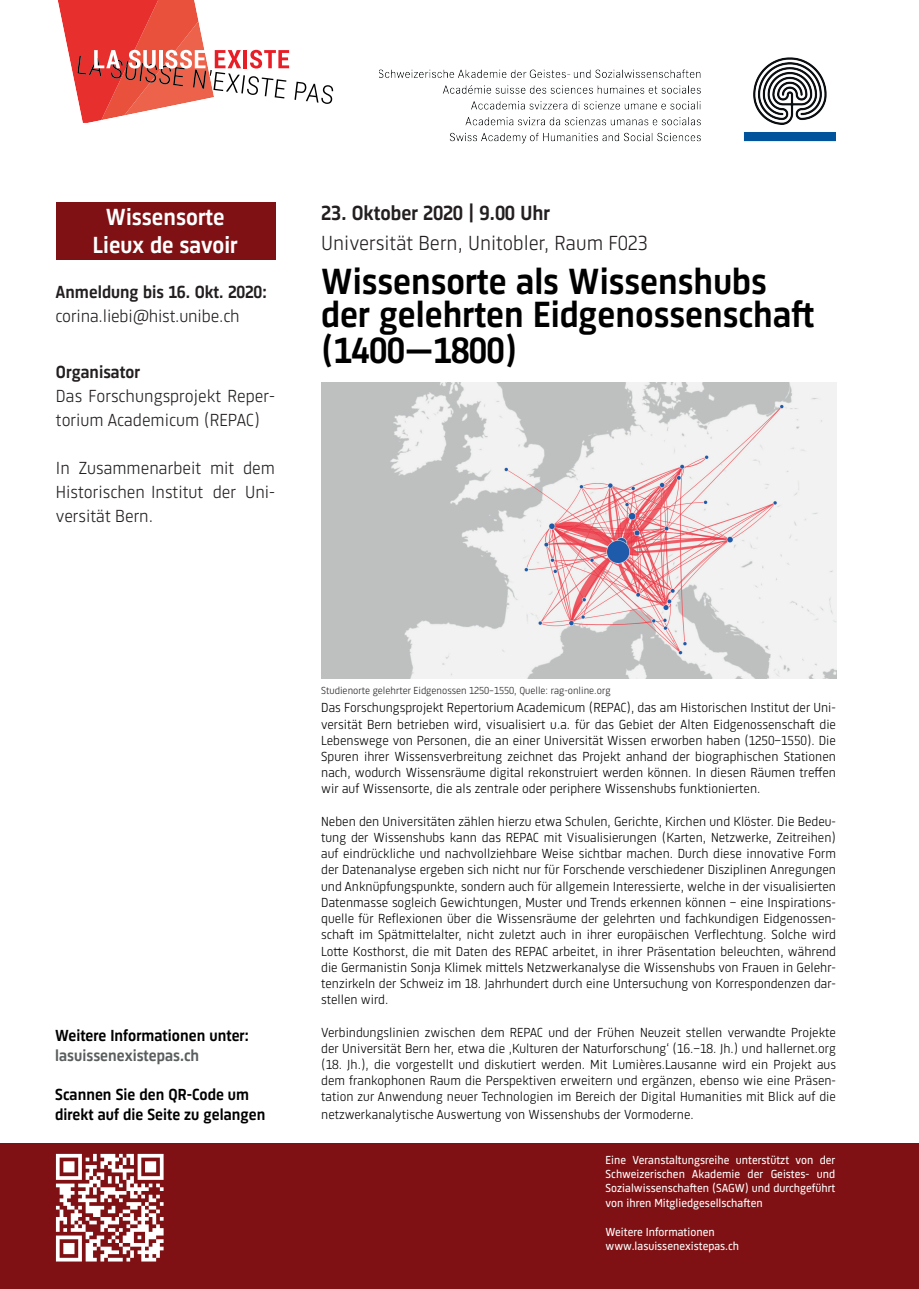
<style>
.page{position:relative;width:919px;height:1289px;background:#fff}
.page>*{position:absolute;margin:0;border:0;box-sizing:border-box;transform-origin:0 0}
.t1{font:500 37.5px/34.5px "Sinews Sans Pro";color:#000001}
.t2{font:500 24px/28.8px "Sinews Sans Pro";color:#fff;text-align:center}
.t3{font:300 21px "Sinews Sans Pro";color:#231f20}
.t4{font:500 21px "Sinews Sans Pro";color:#231f20}
.t5{font:300 18px/24px "Sinews Sans Pro";color:#231f20}
.t6{font:500 18px "Sinews Sans Pro";color:#231f20}
.t7{font:500 16.5px/19.8px "Sinews Sans Pro";color:#000001}
.t8{font:500 16.5px "Sinews Sans Pro";color:#5a5e5f}
.t9{font:300 13.5px/16.2px "Sinews Sans Pro";color:#000001;text-align:justify}
.t10{font:12px/14.4px "Sinews Sans Pro";color:#fff;text-align:justify}
.t11{font:300 10.5px "Sinews Sans Pro";color:#231f20}
</style>
<div class="page">
<div style="left:56px;top:202px;width:219px;height:58px;background:#7f1013"></div>
<div style="left:0;top:1143px;width:918px;height:145px;background:#7f1013"></div>
<img style="left:379px;top:57px;width:456px;height:86px">
<svg style="left:58px;top:0;width:275px;height:123px"></svg>
<svg style="left:56px;top:1153px;width:107px;height:108px"></svg>
<img style="left:321px;top:382px;width:515px;height:296px">
<h2 class="t2" style="left:93px;top:200px;width:146px">Wissensorte<br>Lieux de savoir</h2>
<h3 class="t6" style="left:55px;top:279px;width:213px">Anmeldung bis 16. Okt. 2020:</h3>
<h3 class="t5" style="left:55px;top:303px;width:186px">corina.liebi@hist.unibe.ch</h3>
<h3 class="t6" style="left:56px;top:358px;width:86px">Organisator</h3>
<h3 class="t5" style="left:56px;top:382px;width:221px">Das Forschungsprojekt Reper&shy;torium Academicum (REPAC)</h3>
<h3 class="t5" style="left:56px;top:454px;width:221px;text-align:justify">In Zusammenarbeit mit dem Historischen Institut der Uni&shy;versität Bern.</h3>
<h3 class="t4" style="left:321px;top:197px;width:230px">23. Oktober 2020 | 9.00 Uhr</h3>
<h3 class="t3" style="left:321px;top:228px;width:328px">Universität Bern, Unitobler, Raum F023</h3>
<h1 class="t1" style="left:321px;top:261px;width:494px">Wissensorte als Wissenshubs der gelehrten Eidgenossenschaft (1400—1800)</h1>
<p class="t7" style="left:55px;top:1024px;width:195px">Weitere Informationen unter:</p>
<p class="t8" style="left:55px;top:1042px;width:145px">lasuissenexistepas.ch</p>
<p class="t7" style="left:55px;top:1083px;width:211px">Scannen Sie den QR-Code um direkt auf die Seite zu gelangen</p>
<p class="t11" style="left:321px;top:683px;width:291px">Studienorte gelehrter Eidgenossen 1250-1550, Quelle: rag-online.org</p>
<p class="t9" style="left:321px;top:698px;width:516px">Das Forschungsprojekt Repertorium Academicum (REPAC), das am Historischen Institut der Uni&shy;versität Bern betrieben wird, visualisiert u.a. für das Gebiet der Alten Eidgenossenschaft die Lebenswege von Personen, die an einer Universität Wissen erworben haben (1250−1550). Die Spuren ihrer Wissensverbreitung zeichnet das Projekt anhand der biographischen Stationen nach, wodurch Wissensräume digital rekonstruiert werden können. In diesen Räumen treffen wir auf Wissensorte, die als zentrale oder periphere Wissenshubs funktionierten.</p>
<p class="t9" style="left:321px;top:812px;width:516px">Neben den Universitäten zählen hierzu etwa Schulen, Gerichte, Kirchen und Klöster. Die Bedeu&shy;tung der Wissenshubs kann das REPAC mit Visualisierungen (Karten, Netzwerke, Zeitreihen) auf eindrückliche und nachvollziehbare Weise sichtbar machen. Durch diese innovative Form der Datenanalyse ergeben sich nicht nur für Forschende verschiedener Disziplinen Anregungen und Anknüpfungspunkte, sondern auch für allgemein Interessierte, welche in der visualisierten Datenmasse sogleich Gewichtungen, Muster und Trends erkennen können − eine Inspirations&shy;quelle für Reflexionen über die Wissensräume der gelehrten und fachkundigen Eidgenossen&shy;schaft im Spätmittelalter, nicht zuletzt auch in ihrer europäischen Verflechtung. Solche wird Lotte Kosthorst, die mit Daten des REPAC arbeitet, in ihrer Präsentation beleuchten, während die Germanistin Sonja Klimek mittels Netzwerkanalyse die Wissenshubs von Frauen in Gelehr&shy;tenzirkeln der Schweiz im 18. Jahrhundert durch eine Untersuchung von Korrespondenzen dar&shy;stellen wird.</p>
<p class="t9" style="left:321px;top:1022px;width:516px">Verbindungslinien zwischen dem REPAC und der Frühen Neuzeit stellen verwandte Projekte der Universität Bern her, etwa die ‚Kulturen der Naturforschung‘ (16.−18. Jh.) und hallernet.org (18. Jh.), die vorgestellt und diskutiert werden. Mit Lumières.Lausanne wird ein Projekt aus dem frankophonen Raum die Perspektiven erweitern und ergänzen, ebenso wie eine Präsen&shy;tation zur Anwendung neuer Technologien im Bereich der Digital Humanities mit Blick auf die</p>
<p class="t9" style="left:321px;top:1105px;width:374px">netzwerkanalytische Auswertung von Wissenshubs der Vormoderne.</p>
<p class="t10" style="left:605px;top:1151px;width:231px">Eine Veranstaltungsreihe unterstützt von der Schweizerischen Akademie der Geistes- und Sozialwissenschaften (SAGW) und durchgeführt von ihren Mitgliedgesellschaften</p>
<p class="t10" style="left:605px;top:1223px;width:135px">Weitere Informationen www.lasuissenexistepas.ch</p>
</div>
